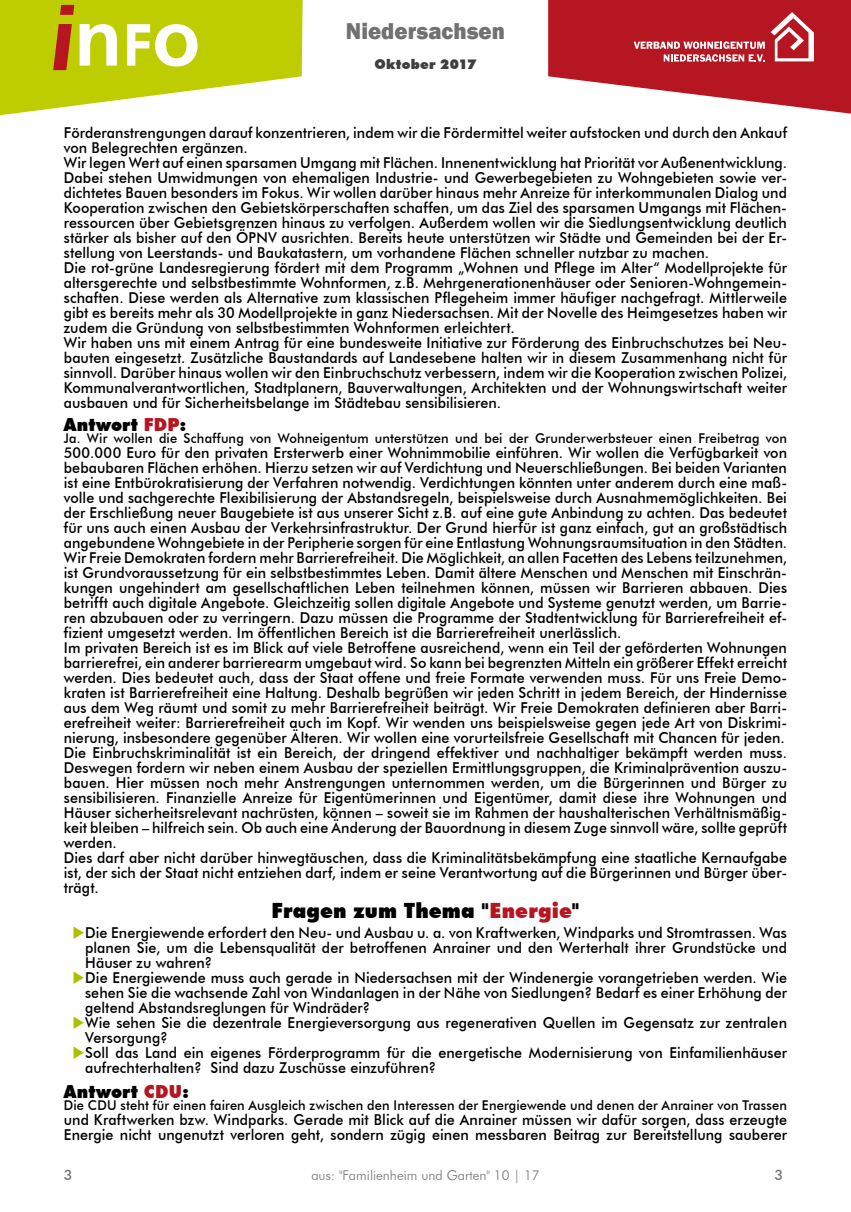
<style>
.page{position:relative;width:851px;height:1212px;background:#fff}
.page>*{position:absolute;margin:0;border:0;box-sizing:border-box;transform-origin:0 0}
.t1{font:800 23.55px "Franklin Gothic";letter-spacing:.005em;color:#707172;scale:.95 1}
.t2{font:900 21px "Futura BT";letter-spacing:.01em;color:#000;scale:.95 1}
.t3{font:900 18px "Futura BT";letter-spacing:.015em;color:#000;scale:.95 1}
.t4{font:500 15px/15px "Futura BT";letter-spacing:.005em;color:#000;scale:.95 1}
.t5{font:500 14.25px "Futura BT";color:#707172}
.t6{font:500 13.5px "Futura BT";letter-spacing:.01em;color:#000;scale:.95 1}
.t7{font:300 13.5px "Futura BT";color:#707172}
.t8{font:900 13.5px "Futura BT";letter-spacing:.02em;color:#3e3d40}
.s1{color:#b51621}
.s2{color:#afbe00}
</style>
<div class="page">
<svg style="left:548px;top:0;width:302px;height:114px"></svg>
<svg style="left:0;top:0;width:302px;height:115px"></svg>
<h1 class="t1" style="left:346px;top:15px;width:169px">Niedersachsen</h1>
<p class="t8" style="left:374px;top:56px;width:104px">Oktober 2017</p>
<p class="t4" style="left:64px;top:125px;width:762px">Förderanstrengungen darauf konzentrieren, indem wir die Fördermittel weiter aufstocken und durch den Ankauf von Belegrechten ergänzen.<br>Wir legen Wert auf einen sparsamen Umgang mit Flächen. Innenentwicklung hat Priorität vor Außenentwicklung.<br>Dabei stehen Umwidmungen von ehemaligen Industrie- und Gewerbegebieten zu Wohngebieten sowie ver&shy;dichtetes Bauen besonders im Fokus. Wir wollen darüber hinaus mehr Anreize für interkommunalen Dialog und Kooperation zwischen den Gebietskörperschaften schaffen, um das Ziel des sparsamen Umgangs mit Flächen&shy;ressourcen über Gebietsgrenzen hinaus zu verfolgen. Außerdem wollen wir die Siedlungsentwicklung deutlich stärker als bisher auf den ÖPNV ausrichten. Bereits heute unterstützen wir Städte und Gemeinden bei der Er&shy;stellung von Leerstands- und Baukatastern, um vorhandene Flächen schneller nutzbar zu machen.<br>Die rot-grüne Landesregierung fördert mit dem Programm „Wohnen und Pflege im Alter“ Modellprojekte für altersgerechte und selbstbestimmte Wohnformen, z.B. Mehrgenerationenhäuser oder Senioren-Wohngemein&shy;schaften. Diese werden als Alternative zum klassischen Pflegeheim immer häufiger nachgefragt. Mittlerweile gibt es bereits mehr als 30 Modellprojekte in ganz Niedersachsen. Mit der Novelle des Heimgesetzes haben wir zudem die Gründung von selbstbestimmten Wohnformen erleichtert.<br>Wir haben uns mit einem Antrag für eine bundesweite Initiative zur Förderung des Einbruchschutzes bei Neu&shy;bauten eingesetzt. Zusätzliche Baustandards auf Landesebene halten wir in diesem Zusammenhang nicht für sinnvoll. Darüber hinaus wollen wir den Einbruchschutz verbessern, indem wir die Kooperation zwischen Polizei, Kommunalverantwortlichen, Stadtplanern, Bauverwaltungen, Architekten und der Wohnungswirtschaft weiter ausbauen und für Sicherheitsbelange im Städtebau sensibilisieren.</p>
<p class="t3" style="left:64px;top:413px;width:130px">Antwort <span class="s1">FDP</span>:</p>
<p class="t6" style="left:64px;top:430px;width:762px">Ja. Wir wollen die Schaffung von Wohneigentum unterstützen und bei der Grunderwerbsteuer einen Freibetrag von</p>
<p class="t4" style="left:64px;top:445px;width:762px">500.000 Euro für den privaten Ersterwerb einer Wohnimmobilie einführen. Wir wollen die Verfügbarkeit von bebaubaren Flächen erhöhen. Hierzu setzen wir auf Verdichtung und Neuerschließungen. Bei beiden Varianten ist eine Entbürokratisierung der Verfahren notwendig. Verdichtungen könnten unter anderem durch eine maß&shy;volle und sachgerechte Flexibilisierung der Abstandsregeln, beispielsweise durch Ausnahmemöglichkeiten. Bei der Erschließung neuer Baugebiete ist aus unserer Sicht z.B. auf eine gute Anbindung zu achten. Das bedeutet für uns auch einen Ausbau der Verkehrsinfrastruktur. Der Grund hierfür ist ganz einfach, gut an großstädtisch angebundene Wohngebiete in der Peripherie sorgen für eine Entlastung Wohnungsraumsituation in den Städten.<br>Wir Freie Demokraten fordern mehr Barrierefreiheit. Die Möglichkeit, an allen Facetten des Lebens teilzunehmen, ist Grundvoraussetzung für ein selbstbestimmtes Leben. Damit ältere Menschen und Menschen mit Einschrän&shy;kungen ungehindert am gesellschaftlichen Leben teilnehmen können, müssen wir Barrieren abbauen. Dies betrifft auch digitale Angebote. Gleichzeitig sollen digitale Angebote und Systeme genutzt werden, um Barrie&shy;ren abzubauen oder zu verringern. Dazu müssen die Programme der Stadtentwicklung für Barrierefreiheit ef&shy;fizient umgesetzt werden. Im öffentlichen Bereich ist die Barrierefreiheit unerlässlich.<br>Im privaten Bereich ist es im Blick auf viele Betroffene ausreichend, wenn ein Teil der geförderten Wohnungen barrierefrei, ein anderer barrierearm umgebaut wird. So kann bei begrenzten Mitteln ein größerer Effekt erreicht werden. Dies bedeutet auch, dass der Staat offene und freie Formate verwenden muss. Für uns Freie Demo&shy;kraten ist Barrierefreiheit eine Haltung. Deshalb begrüßen wir jeden Schritt in jedem Bereich, der Hindernisse aus dem Weg räumt und somit zu mehr Barrierefreiheit beiträgt. Wir Freie Demokraten definieren aber Barri&shy;erefreiheit weiter: Barrierefreiheit auch im Kopf. Wir wenden uns beispielsweise gegen jede Art von Diskrimi&shy;nierung, insbesondere gegenüber Älteren. Wir wollen eine vorurteilsfreie Gesellschaft mit Chancen für jeden.<br>Die Einbruchskriminalität ist ein Bereich, der dringend effektiver und nachhaltiger bekämpft werden muss.<br>Deswegen fordern wir neben einem Ausbau der speziellen Ermittlungsgruppen, die Kriminalprävention auszu&shy;bauen. Hier müssen noch mehr Anstrengungen unternommen werden, um die Bürgerinnen und Bürger zu sensibilisieren. Finanzielle Anreize für Eigentümerinnen und Eigentümer, damit diese ihre Wohnungen und Häuser sicherheitsrelevant nachrüsten, können – soweit sie im Rahmen der haushalterischen Verhältnismäßig&shy;keit bleiben – hilfreich sein. Ob auch eine Änderung der Bauordnung in diesem Zuge sinnvoll wäre, sollte geprüft werden.<br>Dies darf aber nicht darüber hinwegtäuschen, dass die Kriminalitätsbekämpfung eine staatliche Kernaufgabe ist, der sich der Staat nicht entziehen darf, indem er seine Verantwortung auf die Bürgerinnen und Bürger über&shy;trägt.</p>
<h2 class="t2" style="left:271px;top:898px;width:325px">Fragen zum Thema "<span class="s1">Energie</span>"</h2>
<p class="t4" style="left:85px;top:925px;width:740px;text-align:justify;text-indent:-13px"><span class="s2">◆</span>Die Energiewende erfordert den Neu- und Ausbau u. a. von Kraftwerken, Windparks und Stromtrassen. Was planen Sie, um die Lebensqualität der betroffenen Anrainer und den Werterhalt ihrer Grundstücke und Häuser zu wahren?</p>
<p class="t4" style="left:85px;top:970px;width:740px;text-align:justify;text-indent:-13px"><span class="s2">◆</span>Die Energiewende muss auch gerade in Niedersachsen mit der Windenergie vorangetrieben werden. Wie sehen Sie die wachsende Zahl von Windanlagen in der Nähe von Siedlungen? Bedarf es einer Erhöhung der geltend Abstandsreglungen für Windräder?</p>
<p class="t4" style="left:85px;top:1015px;width:740px;text-indent:-13px"><span class="s2">◆</span>Wie sehen Sie die dezentrale Energieversorgung aus regenerativen Quellen im Gegensatz zur zentralen<br>Versorgung?</p>
<p class="t4" style="left:85px;top:1045px;width:740px;text-indent:-13px"><span class="s2">◆</span>Soll das Land ein eigenes Förderprogramm für die energetische Modernisierung von Einfamilienhäuser aufrechterhalten? Sind dazu Zuschüsse einzuführen?</p>
<p class="t3" style="left:64px;top:1081px;width:133px">Antwort <span class="s1">CDU</span>:</p>
<p class="t6" style="left:64px;top:1097px;width:762px">Die CDU steht für einen fairen Ausgleich zwischen den Interessen der Energiewende und denen der Anrainer von Trassen</p>
<p class="t4" style="left:64px;top:1112px;width:762px">und Kraftwerken bzw. Windparks. Gerade mit Blick auf die Anrainer müssen wir dafür sorgen, dass erzeugte<br>Energie nicht ungenutzt verloren geht, sondern zügig einen messbaren Beitrag zur Bereitstellung sauberer</p>
<p class="t5" style="left:64px;top:1166px;width:10px">3</p>
<p class="t7" style="left:311px;top:1167px;width:230px">aus: "Familienheim und Garten" 10 | 17</p>
<p class="t5" style="left:774px;top:1166px;width:10px">3</p>
</div>
